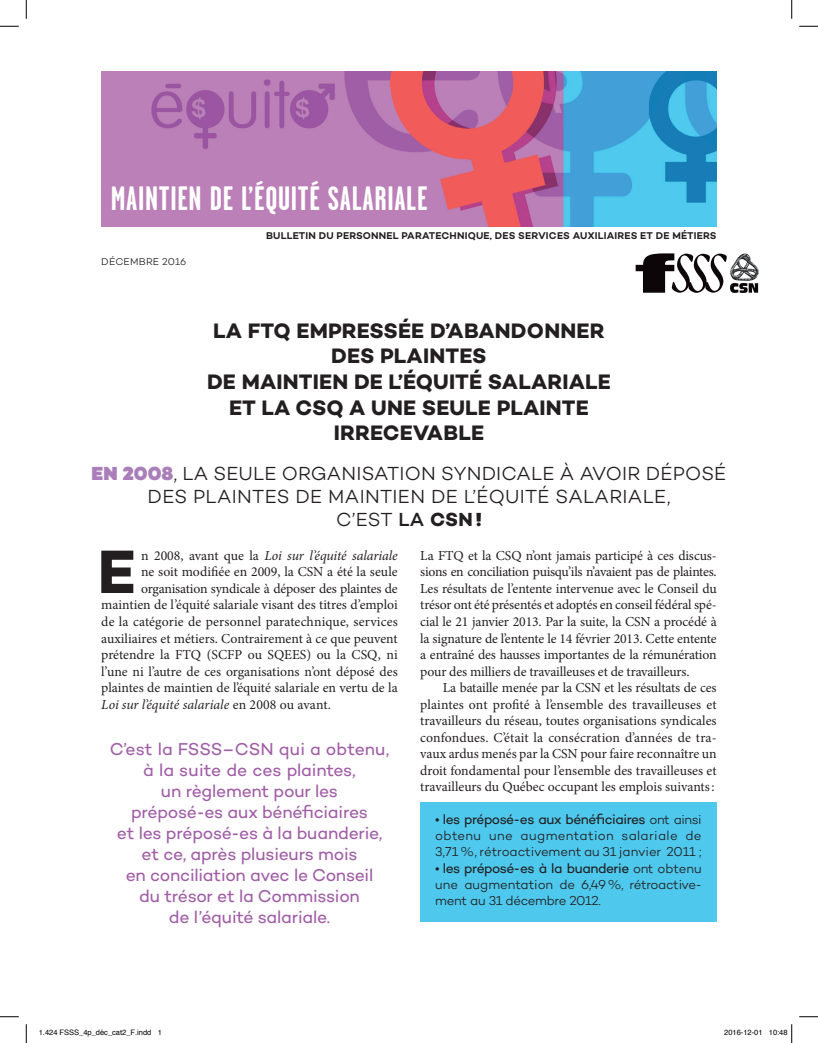
<style>
.page{position:relative;width:818px;height:1043px;background:#fff}
.page>*{position:absolute;margin:0;border:0;box-sizing:border-box;transform-origin:0 0}
.t1{font:700 62.25px "Campton";color:#231f20}
.t2{font:700 33.75px "Garage Gothic";letter-spacing:.02em;color:#fff}
.t3{font:700 21.25px/25.6px "Campton";letter-spacing:.01em;color:#231f20;text-align:center}
.t4{font:300 19.25px/23.1px "Campton";letter-spacing:.01em;color:#231f20;text-align:center}
.t5{font:17.5px/21px "Campton";letter-spacing:-.015em;color:#a05ea6;text-align:center}
.t6{font:13.75px/16.5px "Minion Pro";color:#231f20;text-align:justify}
.t7{font:italic 13.75px "Minion Pro";letter-spacing:-.005em;color:#231f20}
.t8{font:13.75px "Campton";letter-spacing:-.04em;color:#231f20}
.t9{font:300 13.12px/16.5px "Campton";letter-spacing:-.005em;color:#231f20}
.t10{font:600 10px "Campton";letter-spacing:.02em;color:#231f20}
.t11{font:300 10px "Campton";letter-spacing:.02em;color:#231f20}
.t12{font:7.5px "Helvetica";color:#000}
.s1{font-weight:900;color:#aa7eb8}
.s2{font-weight:500}
.s3{font-weight:700}
.s4{font-weight:900}
.s5{font-style:normal}
.s6{font-weight:300;font-size:13.12px}
</style>
<div class="page">
<img style="left:101px;top:71px;width:615px;height:155px">
<svg style="left:635px;top:253px;width:123px;height:40px"></svg>
<div style="left:420px;top:802px;width:296px;height:120px;background:#4ec8ed"></div>
<svg style="left:0;top:25px;width:19px;height:2px"></svg>
<svg style="left:799px;top:25px;width:19px;height:2px"></svg>
<svg style="left:0;top:1016px;width:19px;height:1px"></svg>
<svg style="left:799px;top:1016px;width:19px;height:1px"></svg>
<svg style="left:25px;top:0;width:2px;height:19px"></svg>
<svg style="left:25px;top:1024px;width:2px;height:18px"></svg>
<svg style="left:791px;top:0;width:1px;height:19px"></svg>
<svg style="left:791px;top:1024px;width:1px;height:18px"></svg>
<h2 class="t2" style="left:111px;top:180px;width:318px">MAINTIEN DE L’ÉQUITÉ SALARIALE</h2>
<p class="t10" style="left:266px;top:229px;width:452px">BULLETIN DU PERSONNEL PARATECHNIQUE, DES SERVICES AUXILIAIRES ET DE MÉTIERS</p>
<p class="t11" style="left:101px;top:256px;width:87px">DÉCEMBRE 2016</p>
<h3 class="t3" style="left:207px;top:317px;width:405px">LA FTQ EMPRESSÉE D’ABANDONNER<br>DES PLAINTES<br>DE MAINTIEN DE L’ÉQUITÉ SALARIALE<br>ET LA CSQ A UNE SEULE PLAINTE<br>IRRECEVABLE</h3>
<h3 class="t4" style="left:91px;top:461px;width:636px"><span class="s1">EN 2008</span>, LA SEULE ORGANISATION SYNDICALE À AVOIR DÉPOSÉ<br>DES PLAINTES DE MAINTIEN DE L’ÉQUITÉ SALARIALE,<br>C’EST <span class="s2">LA</span> <span class="s3">CSN</span> <span class="s4">!</span></h3>
<h1 class="t1" style="left:98px;top:532px;width:39px">E</h1>
<p class="t7" style="left:141px;top:546px;width:258px"><span class="s5">n 2008, avant que la</span> Loi sur l’équité salariale</p>
<p class="t6" style="left:141px;top:564px;width:258px">ne soit modifiée en 2009, la CSN a été la seule</p>
<p class="t6" style="left:141px;top:580px;width:258px">organisation syndicale à déposer des plaintes de</p>
<p class="t6" style="left:101px;top:597px;width:298px">maintien de l’équité salariale visant des titres d’emploi</p>
<p class="t6" style="left:101px;top:613px;width:298px">de la catégorie de personnel paratechnique, services</p>
<p class="t6" style="left:101px;top:630px;width:298px">auxiliaires et métiers. Contrairement à ce que peuvent</p>
<p class="t6" style="left:101px;top:646px;width:298px">prétendre la FTQ (SCFP ou SQEES) ou la CSQ, ni</p>
<p class="t6" style="left:101px;top:663px;width:298px">l’une ni l’autre de ces organisations n’ont déposé des</p>
<p class="t6" style="left:101px;top:679px;width:298px">plaintes de maintien de l’équité salariale en vertu de la</p>
<p class="t7" style="left:101px;top:694px;width:231px">Loi sur l’équité salariale <span class="s5">en 2008 ou avant.</span></p>
<p class="t5" style="left:110px;top:738px;width:281px">C’est la FSSS–CSN qui a obtenu, à la suite de ces plaintes,<br>un règlement pour les<br>préposé-es aux bénéficiaires<br>et les préposé-es à la buanderie, et ce, après plusieurs mois<br>en conciliation avec le Conseil<br>du trésor et la Commission<br>de l’équité salariale.</p>
<p class="t6" style="left:420px;top:547px;width:298px">La FTQ et la CSQ n’ont jamais participé à ces discus&shy;sions en conciliation puisqu’ils n’avaient pas de plaintes.<br>Les résultats de l’entente intervenue avec le Conseil du trésor ont été présentés et adoptés en conseil fédéral spé&shy;cial le 21 janvier 2013. Par la suite, la CSN a procédé à la signature de l’entente le 14 février 2013. Cette entente a entraîné des hausses importantes de la rémunération pour des milliers de travailleuses et de travailleurs.</p>
<p class="t6" style="left:420px;top:679px;width:298px;text-indent:22px">La bataille menée par la CSN et les résultats de ces plaintes ont profité à l’ensemble des travailleuses et travailleurs du réseau, toutes organisations syndicales confondues. C’était la consécration d’années de tra&shy;vaux ardus menés par la CSN pour faire reconnaître un droit fondamental pour l’ensemble des travailleuses et travailleurs du Québec occupant les emplois suivants:</p>
<p class="t8" style="left:435px;top:810px;width:268px">• les préposé-es aux bénéficiaires <span class="s6">ont ainsi</span></p>
<p class="t9" style="left:435px;top:827px;width:268px">obtenu une augmentation salariale de<br>3,71%, rétroactivement au 31 janvier 2011 ;</p>
<p class="t8" style="left:435px;top:859px;width:268px">• les préposé-es à la buanderie <span class="s6">ont obtenu</span></p>
<p class="t9" style="left:435px;top:875px;width:268px">une augmentation de 6,49%, rétroactive&shy;ment au 31 décembre 2012.</p>
<p class="t12" style="left:39px;top:1027px;width:124px">1.424 FSSS_4p_déc_cat2_F.indd 1</p>
<p class="t12" style="left:724px;top:1027px;width:65px">2016-12-01 10:48</p>
</div>
